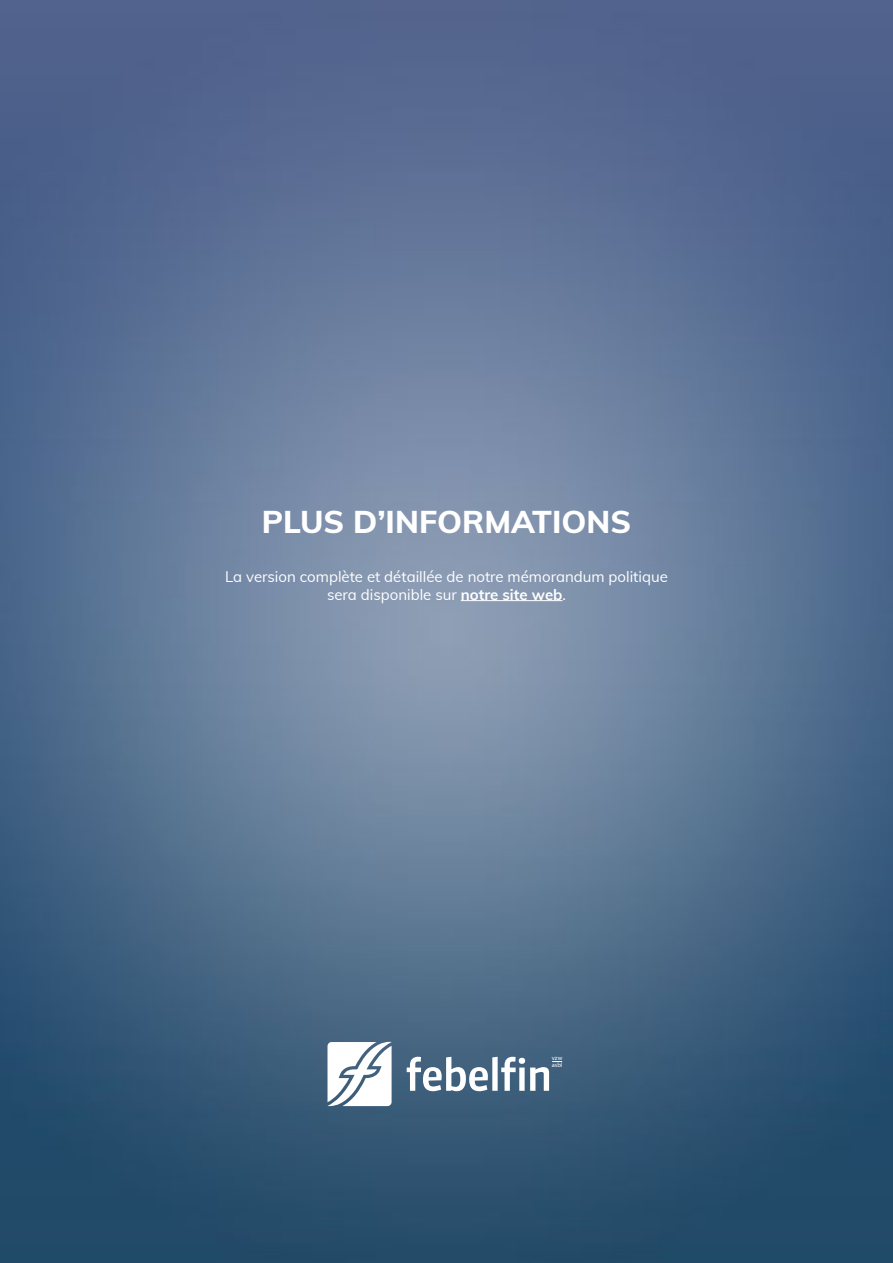
<style>
.page{position:relative;width:893px;height:1263px;background:#fff}
.page>*{position:absolute;margin:0;border:0;box-sizing:border-box;transform-origin:0 0}
.t1{font:800 31.5px "Muli";color:#fff}
.t2{font:15px/18px "Muli";color:#fff;text-align:center}
.t3{font:6.3px/7.6px "Myriad Pro";color:#fff}
.s1{font-weight:700}
</style>
<div class="page">
<img style="left:0;top:0;width:893px;height:1263px">
<svg style="left:327px;top:1042px;width:65px;height:64px"></svg>
<svg style="left:407px;top:1057px;width:155px;height:34px"></svg>
<hr style="left:461px;top:600px;width:101px;height:1px;background:#fff">
<h1 class="t1" style="left:262px;top:499px;width:371px">PLUS D’INFORMATIONS</h1>
<p class="t2" style="left:225px;top:566px;width:444px">La version complète et détaillée de notre mémorandum politique sera disponible sur <span class="s1">notre site web</span>.</p>
<p class="t3" style="left:552px;top:1053px;width:12px">vzw asbl</p>
</div>
